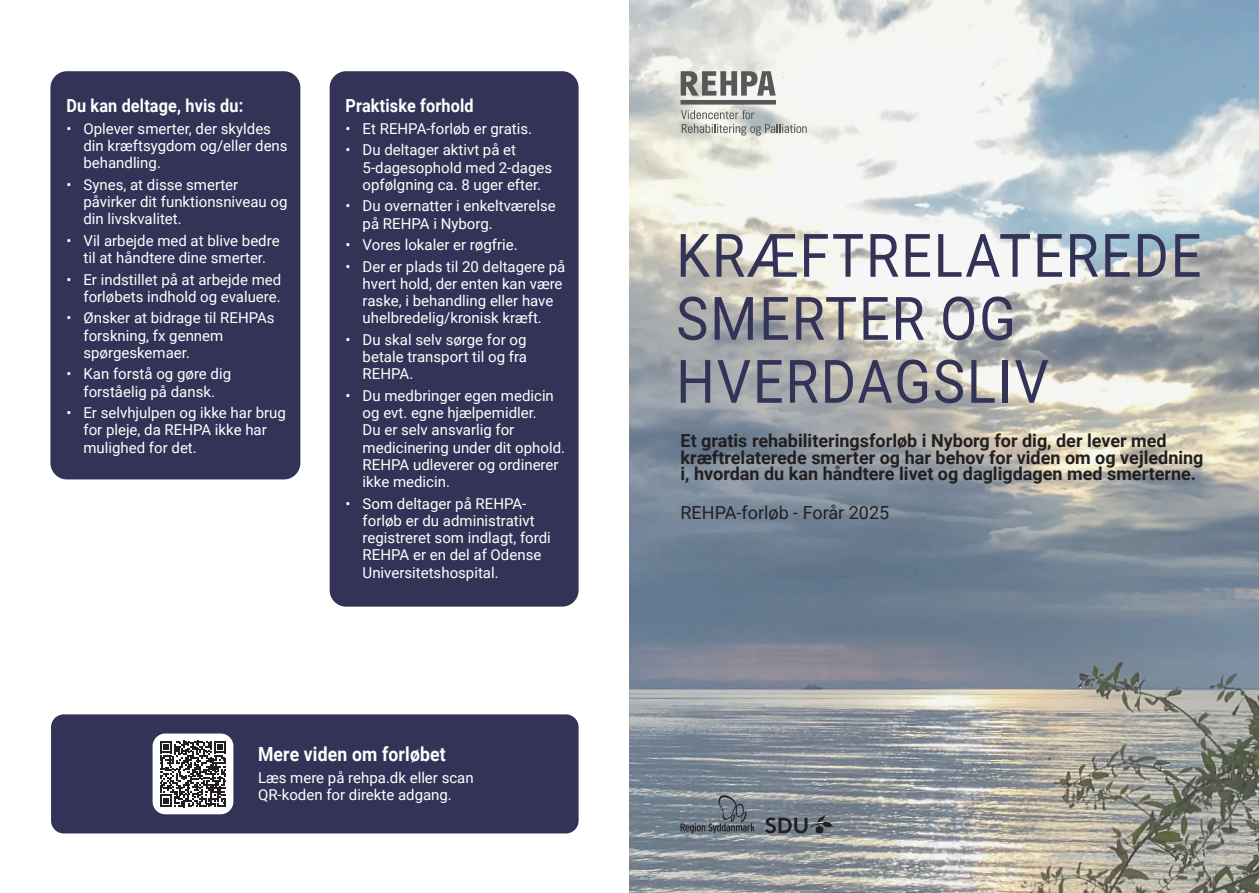
<style>
.page{position:relative;width:1259px;height:893px;background:#fff}
.page>*{position:absolute;margin:0;border:0;box-sizing:border-box;transform-origin:0 0}
.t1{font:60px/63px "Roboto";letter-spacing:.035em;color:#333358;scale:.9 1}
.Underoverskrift{font:700 19.5px "Roboto";letter-spacing:.01em;color:#fff;scale:.9 1}
.Teaser{font:700 18px/16.5px "Roboto";color:#231f20}
.Overskrift_i_tekst{font:700 18px "Roboto";letter-spacing:.01em;color:#fff;scale:.9 1}
.Tekst{font:18px "Roboto";color:#231f20}
.Tekst-2{font:15px/17.2px "Roboto";color:#fff}
</style>
<div class="page">
<div style="left:54px;top:75px;width:243px;height:401px;background:#333358;border-radius:13px"></div>
<div style="left:50px;top:71px;width:250px;height:408px;border:8px solid #333358;border-radius:13px"></div>
<div style="left:333px;top:75px;width:242px;height:528px;background:#333358;border-radius:13px"></div>
<div style="left:330px;top:71px;width:248px;height:536px;border:8px solid #333358;border-radius:13px"></div>
<div style="left:51px;top:714px;width:527px;height:119px;background:#333358;border-radius:13px"></div>
<div style="left:153px;top:733px;width:80px;height:81px;background:#fff;border-radius:13px"></div>
<svg style="left:160px;top:741px;width:66px;height:66px"></svg>
<img style="left:629px;top:0;width:630px;height:893px">
<svg style="left:681px;top:110px;width:125px;height:26px;background:#c3c5c1"></svg>
<div style="left:680px;top:100px;width:96px;height:5px;background:#57585a"></div>
<svg style="left:680px;top:71px;width:95px;height:25px"></svg>
<svg style="left:680px;top:795px;width:74px;height:38px;background:#707982"></svg>
<svg style="left:765px;top:815px;width:68px;height:18px"></svg>
<p class="Overskrift_i_tekst" style="left:66px;top:93px;width:198px">Du kan deltage, hvis du:</p>
<p class="Tekst-2" style="left:83px;top:119px;width:206px;text-indent:-17px">• Oplever smerter, der skyldes din kræftsygdom og/eller dens behandling.</p>
<p class="Tekst-2" style="left:83px;top:175px;width:205px;text-indent:-17px">• Synes, at disse smerter påvirker dit funktionsniveau og din livskvalitet.</p>
<p class="Tekst-2" style="left:66px;top:231px;width:215px;text-align:center">• Vil arbejde med at blive bedre til at håndtere dine smerter.</p>
<p class="Tekst-2" style="left:66px;top:270px;width:216px;text-align:right">• Er indstillet på at arbejde med forløbets indhold og evaluere.</p>
<p class="Tekst-2" style="left:83px;top:309px;width:193px;text-indent:-17px">• Ønsker at bidrage til REHPAs forskning, fx gennem spørgeskemaer.</p>
<p class="Tekst-2" style="left:66px;top:365px;width:166px;text-align:center">• Kan forstå og gøre dig forståelig på dansk.</p>
<p class="Tekst-2" style="left:83px;top:404px;width:204px;text-indent:-17px">• Er selvhjulpen og ikke har brug for pleje, da REHPA ikke har mulighed for det.</p>
<p class="Overskrift_i_tekst" style="left:346px;top:93px;width:144px">Praktiske forhold</p>
<p class="Tekst-2" style="left:346px;top:119px;width:188px">• Et REHPA-forløb er gratis.</p>
<p class="Tekst-2" style="left:363px;top:141px;width:191px;text-indent:-17px">• Du deltager aktivt på et<br>5-dagesophold med 2-dages opfølgning ca. 8 uger efter.</p>
<p class="Tekst-2" style="left:363px;top:197px;width:195px;text-indent:-17px">• Du overnatter i enkeltværelse på REHPA i Nyborg.</p>
<p class="Tekst-2" style="left:346px;top:236px;width:173px">• Vores lokaler er røgfrie.</p>
<p class="Tekst-2" style="left:363px;top:257px;width:204px;text-indent:-17px">• Der er plads til 20 deltagere på hvert hold, der enten kan være raske, i behandling eller have uhelbredelig/kronisk kræft.</p>
<p class="Tekst-2" style="left:363px;top:330px;width:166px;text-align:justify;text-indent:-17px">• Du skal selv sørge for og betale transport til og fra REHPA.</p>
<p class="Tekst-2" style="left:363px;top:386px;width:204px;text-indent:-17px">• Du medbringer egen medicin og evt. egne hjælpemidler.<br>Du er selv ansvarlig for medicinering under dit ophold.<br>REHPA udleverer og ordinerer ikke medicin.</p>
<p class="Tekst-2" style="left:363px;top:494px;width:190px;text-indent:-17px">• Som deltager på REHPA&shy;forløb er du administrativt registreret som indlagt, fordi<br>REHPA er en del af Odense<br>Universitetshospital.</p>
<p class="Underoverskrift" style="left:258px;top:741px;width:210px">Mere viden om forløbet</p>
<p class="Tekst-2" style="left:258px;top:768px;width:217px">Læs mere på rehpa.dk eller scan<br>QR-koden for direkte adgang.</p>
<p class="t1" style="left:676px;top:222px;width:585px">KRÆFTRELATEREDE<br>SMERTER OG</p>
<p class="t1" style="left:676px;top:348px;width:415px">HVERDAGSLIV</p>
<p class="Teaser" style="left:680px;top:432px;width:524px">Et gratis rehabiliteringsforløb i Nyborg for dig, der lever med kræftrelaterede smerter og har behov for viden om og vejledning i, hvordan du kan håndtere livet og dagligdagen med smerterne.</p>
<p class="Tekst" style="left:680px;top:500px;width:210px">REHPA-forløb - Forår 2025</p>
</div>
